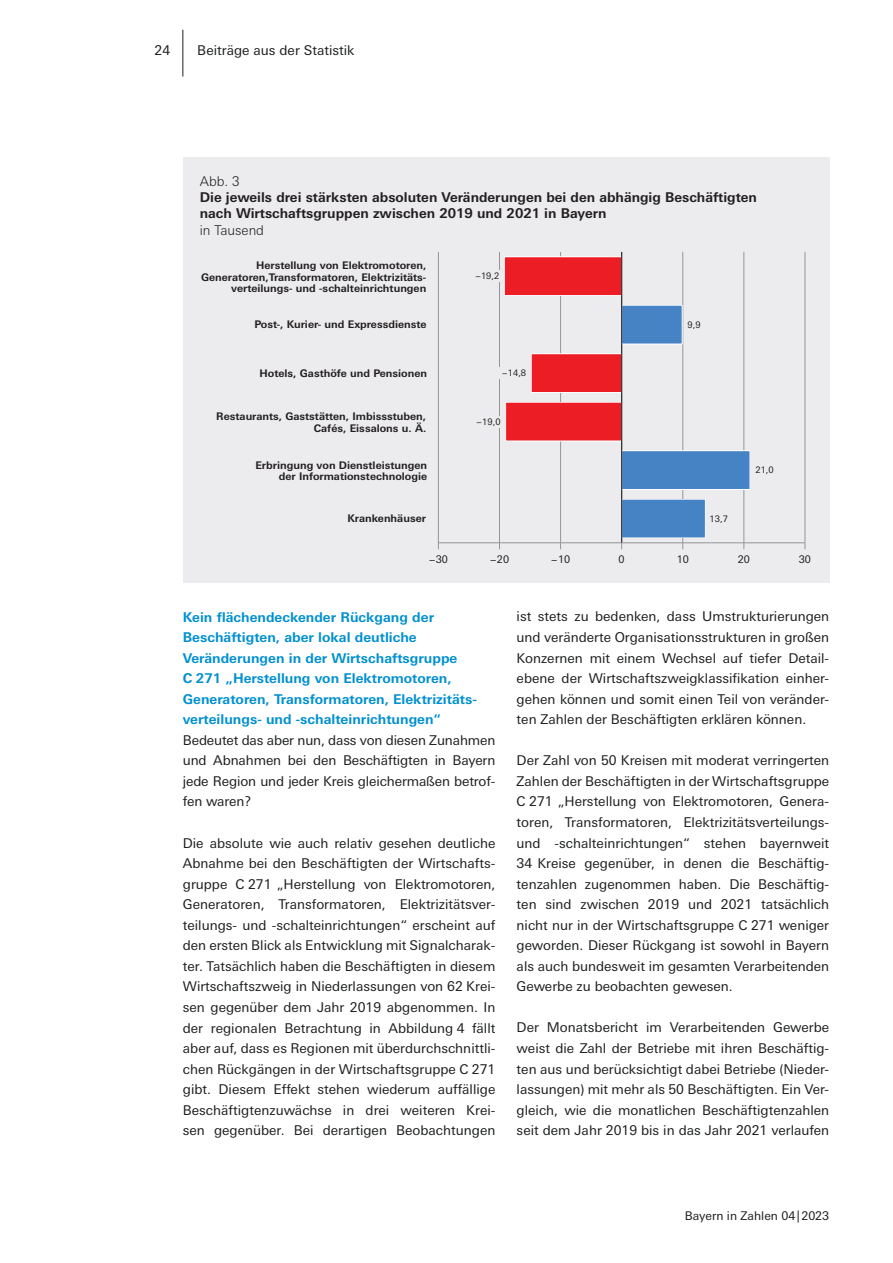
<style>
.page{position:relative;width:893px;height:1263px;background:#fff}
.page>*{position:absolute;margin:0;border:0;box-sizing:border-box;transform-origin:0 0}
.t1{font:13.5px/20.5px "Univers Next Pro";color:#1d1e1f;text-align:justify}
.t2{font:700 13.5px/20.5px "Univers Next Pro";color:#0090d0}
.t3{font:13.5px/16.2px "Univers Next Pro Bold 4";color:#231f20}
.t4{font:13.5px "Univers Next Pro Regular 5";color:#1d1e1f}
.t5{font:13.5px "Univers Next Pro Light 2";color:#231f20}
.t6{font:12px "Univers Next Pro Regular 4";color:#1d1e1f}
.t7{font:10.5px/11.6px "Univers Next Pro Bold 4";color:#231f20;text-align:right}
.t8{font:10.5px "Univers Next Pro Regular 8";color:#231f20}
.t9{font:9px "Univers Next Pro Regular 8";color:#231f20}
</style>
<div class="page">
<hr style="left:182px;top:30px;width:1px;height:47px;background:#1d1e1f">
<div style="left:183px;top:157px;width:646px;height:426px;background:#ececee"></div>
<hr style="left:438px;top:252px;width:1px;height:291px;background:#939598">
<hr style="left:499px;top:252px;width:1px;height:291px;background:#939598">
<hr style="left:560px;top:252px;width:1px;height:291px;background:#939598">
<hr style="left:682px;top:252px;width:1px;height:291px;background:#939598">
<hr style="left:743px;top:252px;width:1px;height:291px;background:#939598">
<hr style="left:805px;top:252px;width:1px;height:291px;background:#939598">
<div style="left:504px;top:257px;width:118px;height:39px;background:#ec1d25"></div>
<div style="left:504px;top:257px;width:118px;height:39px;border:1px solid #fff"></div>
<div style="left:622px;top:305px;width:60px;height:39px;background:#4583c4"></div>
<div style="left:622px;top:305px;width:60px;height:39px;border:1px solid #fff"></div>
<div style="left:531px;top:354px;width:91px;height:38px;background:#ec1d25"></div>
<div style="left:506px;top:402px;width:116px;height:39px;background:#ec1d25"></div>
<div style="left:622px;top:451px;width:128px;height:38px;background:#4583c4"></div>
<div style="left:622px;top:499px;width:83px;height:39px;background:#4583c4"></div>
<hr style="left:438px;top:542px;width:367px;height:1px;background:#939598">
<hr style="left:621px;top:252px;width:1px;height:290px;background:#231f20">
<svg style="left:499px;top:270px;width:1px;height:12px"></svg>
<svg style="left:499px;top:367px;width:1px;height:12px"></svg>
<p class="t1" style="left:155px;top:40px;width:17px">24</p>
<p class="t4" style="left:197px;top:42px;width:159px">Beiträge aus der Statistik</p>
<p class="t5" style="left:200px;top:173px;width:41px">Abb. 3</p>
<p class="t3" style="left:200px;top:189px;width:559px">Die jeweils drei stärksten absoluten Veränderungen bei den abhängig Beschäftigten nach Wirtschaftsgruppen zwischen 2019 und 2021 in Bayern</p>
<p class="t5" style="left:200px;top:222px;width:66px">in Tausend</p>
<p class="t7" style="left:201px;top:260px;width:227px">Herstellung von Elektromotoren,<br>Generatoren,Transformatoren, Elektrizitäts&shy;verteilungs- und -schalteinrichtungen</p>
<p class="t7" style="left:254px;top:319px;width:174px">Post-, Kurier- und Expressdienste</p>
<p class="t7" style="left:260px;top:367px;width:169px">Hotels, Gasthöfe und Pensionen</p>
<p class="t7" style="left:216px;top:411px;width:212px">Restaurants, Gaststätten, Imbissstuben,<br>Cafés, Eissalons u. Ä.</p>
<p class="t7" style="left:255px;top:459px;width:173px">Erbringung von Dienstleistungen der Informationstechnologie</p>
<p class="t7" style="left:347px;top:513px;width:80px">Krankenhäuser</p>
<p class="t9" style="left:475px;top:271px;width:26px">−19,2</p>
<p class="t9" style="left:502px;top:368px;width:26px">−14,8</p>
<p class="t9" style="left:476px;top:416px;width:26px">−19,0</p>
<p class="t9" style="left:688px;top:319px;width:15px">9,9</p>
<p class="t9" style="left:710px;top:513px;width:20px">13,7</p>
<p class="t9" style="left:755px;top:465px;width:20px">21,0</p>
<p class="t8" style="left:429px;top:553px;width:21px">−30</p>
<p class="t8" style="left:490px;top:553px;width:21px">−20</p>
<p class="t8" style="left:551px;top:553px;width:21px">−10</p>
<p class="t8" style="left:619px;top:553px;width:8px">0</p>
<p class="t8" style="left:677px;top:553px;width:14px">10</p>
<p class="t8" style="left:738px;top:553px;width:14px">20</p>
<p class="t8" style="left:799px;top:553px;width:14px">30</p>
<p class="t2" style="left:183px;top:606px;width:295px">Kein flächendeckender Rückgang der Beschäftigten, aber lokal deutliche Veränderungen in der Wirtschaftsgruppe<br>C 271 „Herstellung von Elektromotoren, Generatoren, Transformatoren, Elektrizitäts&shy;verteilungs- und -schalteinrichtungen“</p>
<p class="t1" style="left:183px;top:730px;width:314px">Bedeutet das aber nun, dass von diesen Zunahmen und Abnahmen bei den Beschäftigten in Bayern jede Region und jeder Kreis gleichermaßen betrof&shy;fen waren?</p>
<p class="t1" style="left:183px;top:832px;width:314px">Die absolute wie auch relativ gesehen deutliche Abnahme bei den Beschäftigten der Wirtschafts&shy;gruppe C 271 „Herstellung von Elektromotoren, Generatoren, Transformatoren, Elektrizitätsver&shy;teilungs- und -schalteinrichtungen“ erscheint auf den ersten Blick als Entwicklung mit Signalcharak&shy;ter. Tatsächlich haben die Beschäftigten in diesem Wirtschaftszweig in Niederlassungen von 62 Krei&shy;sen gegenüber dem Jahr 2019 abgenommen. In der regionalen Betrachtung in Abbildung 4 fällt aber auf, dass es Regionen mit überdurchschnittli&shy;chen Rückgängen in der Wirtschaftsgruppe C 271 gibt. Diesem Effekt stehen wiederum auffällige Beschäftigtenzuwächse in drei weiteren Krei&shy;sen gegenüber. Bei derartigen Beobachtungen</p>
<p class="t1" style="left:517px;top:606px;width:314px">ist stets zu bedenken, dass Umstrukturierungen und veränderte Organisationsstrukturen in großen Konzernen mit einem Wechsel auf tiefer Detail&shy;ebene der Wirtschaftszweigklassifikation einher&shy;gehen können und somit einen Teil von veränder&shy;ten Zahlen der Beschäftigten erklären können.</p>
<p class="t1" style="left:517px;top:750px;width:314px">Der Zahl von 50 Kreisen mit moderat verringerten Zahlen der Beschäftigten in der Wirtschaftsgruppe C 271 „Herstellung von Elektromotoren, Genera&shy;toren, Transformatoren, Elektrizitätsverteilungs&shy;und -schalteinrichtungen“ stehen bayernweit 34 Kreise gegenüber, in denen die Beschäftig&shy;tenzahlen zugenommen haben. Die Beschäftig&shy;ten sind zwischen 2019 und 2021 tatsächlich nicht nur in der Wirtschaftsgruppe C 271 weniger geworden. Dieser Rückgang ist sowohl in Bayern als auch bundesweit im gesamten Verarbeitenden Gewerbe zu beobachten gewesen.</p>
<p class="t1" style="left:517px;top:1017px;width:314px">Der Monatsbericht im Verarbeitenden Gewerbe weist die Zahl der Betriebe mit ihren Beschäftig&shy;ten aus und berücksichtigt dabei Betriebe (Nieder&shy;lassungen) mit mehr als 50 Beschäftigten. Ein Ver&shy;gleich, wie die monatlichen Beschäftigtenzahlen seit dem Jahr 2019 bis in das Jahr 2021 verlaufen</p>
<p class="t6" style="left:685px;top:1209px;width:146px">Bayern in Zahlen 04|2023</p>
</div>
